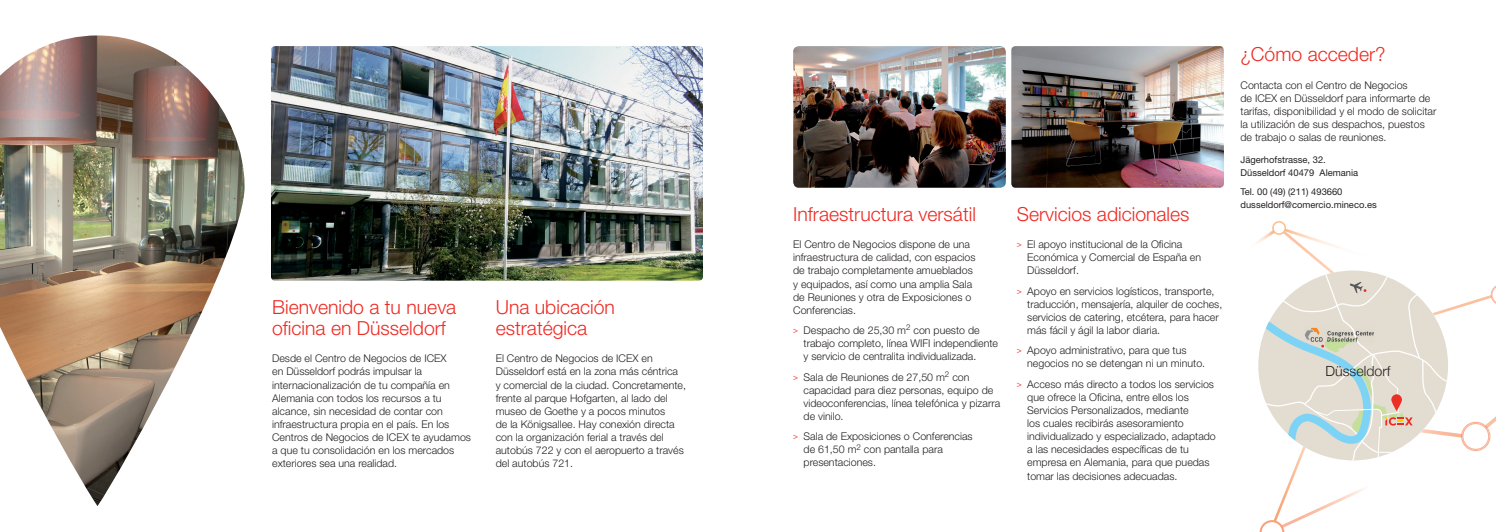
<style>
.page{position:relative;width:1496px;height:532px;background:#fff}
.page>*{position:absolute;margin:0;border:0;box-sizing:border-box;transform-origin:0 0}
.t1{font:300 19.38px/21.2px "Helvetica Neue";color:#ee2a23}
.t2{font:300 14px "Helvetica Neue";color:#231f20}
.t3{font:300 10.62px/13.1px "Helvetica Neue";color:#231f20}
.t4{font:9.38px/13.1px "Helvetica Neue";color:#231f20}
.s1{font-weight:400;font-size:8.25px;color:#ee2a23}
</style>
<div class="page">
<img style="left:0;top:35px;width:244px;height:471px">
<img style="left:271px;top:46px;width:432px;height:234px">
<img style="left:1274px;top:462px;width:90px;height:69px">
<svg style="left:1259px;top:520px;width:25px;height:11px"></svg>
<img style="left:1471px;top:295px;width:19px;height:9px">
<img style="left:1285px;top:229px;width:186px;height:149px">
<svg style="left:1256px;top:231px;width:29px;height:13px"></svg>
<svg style="left:1272px;top:222px;width:13px;height:12px"></svg>
<div style="left:1272px;top:221px;width:13px;height:14px;border:1px solid #fbbe8b;border-radius:50%"></div>
<svg style="left:1490px;top:286px;width:5px;height:17px"></svg>
<img style="left:1447px;top:432px;width:13px;height:5px">
<svg style="left:1460px;top:417px;width:35px;height:34px"></svg>
<svg style="left:1258px;top:270px;width:189px;height:117px"></svg>
<svg style="left:1261px;top:273px;width:186px;height:187px"></svg>
<svg style="left:1391px;top:394px;width:10px;height:17px"></svg>
<img style="left:1011px;top:46px;width:212px;height:142px">
<img style="left:793px;top:46px;width:212px;height:142px">
<h1 class="t1" style="left:272px;top:295px;width:186px">Bienvenido a tu nueva oficina en Düsseldorf</h1>
<p class="t3" style="left:272px;top:351px;width:200px">Desde el Centro de Negocios de ICEX<br>en Düsseldorf podrás impulsar la internacionalización de tu compañía en Alemania con todos los recursos a tu alcance, sin necesidad de contar con infraestructura propia en el país. En los Centros de Negocios de ICEX te ayudamos a que tu consolidación en los mercados exteriores sea una realidad.</p>
<h1 class="t1" style="left:496px;top:295px;width:121px">Una ubicación estratégica</h1>
<p class="t3" style="left:496px;top:351px;width:192px">El Centro de Negocios de ICEX en Düsseldorf está en la zona más céntrica<br>y comercial de la ciudad. Concretamente, frente al parque Hofgarten, al lado del museo de Goethe y a pocos minutos<br>de la Königsallee. Hay conexión directa con la organización ferial a través del autobús 722 y con el aeropuerto a través del autobús 721.</p>
<h1 class="t1" style="left:793px;top:203px;width:184px">Infraestructura versátil</h1>
<p class="t3" style="left:793px;top:237px;width:184px">El Centro de Negocios dispone de una infraestructura de calidad, con espacios de trabajo completamente amueblados y equipados, así como una amplia Sala de Reuniones y otra de Exposiciones o Conferencias.</p>
<p class="t3" style="left:803px;top:323px;width:196px;text-indent:-10px"><span class="s1">&gt;</span> Despacho de 25,30 m<sup>2</sup> con puesto de trabajo completo, línea WIFI independiente y servicio de centralita individualizada.</p>
<p class="t3" style="left:803px;top:370px;width:198px;text-indent:-10px"><span class="s1">&gt;</span> Sala de Reuniones de 27,50 m<sup>2</sup> con capacidad para diez personas, equipo de videoconferencias, línea telefónica y pizarra de vinilo.</p>
<p class="t3" style="left:803px;top:429px;width:171px;text-indent:-10px"><span class="s1">&gt;</span> Sala de Exposiciones o Conferencias de 61,50 m<sup>2</sup> con pantalla para presentaciones.</p>
<h1 class="t1" style="left:1016px;top:203px;width:174px">Servicios adicionales</h1>
<p class="t3" style="left:1027px;top:237px;width:175px;text-indent:-10px"><span class="s1">&gt;</span> El apoyo institucional de la Oficina<br>Económica y Comercial de España en<br>Düsseldorf.</p>
<p class="t3" style="left:1027px;top:284px;width:197px;text-indent:-10px"><span class="s1">&gt;</span> Apoyo en servicios logísticos, transporte, traducción, mensajería, alquiler de coches, servicios de catering, etcétera, para hacer más fácil y ágil la labor diaria.</p>
<p class="t3" style="left:1027px;top:343px;width:179px;text-indent:-10px"><span class="s1">&gt;</span> Apoyo administrativo, para que tus negocios no se detengan ni un minuto.</p>
<p class="t3" style="left:1027px;top:377px;width:190px;text-indent:-10px"><span class="s1">&gt;</span> Acceso más directo a todos los servicios que ofrece la Oficina, entre ellos los Servicios Personalizados, mediante<br>los cuales recibirás asesoramiento individualizado y especializado, adaptado a las necesidades específicas de tu empresa en Alemania, para que puedas tomar las decisiones adecuadas.</p>
<h1 class="t1" style="left:1240px;top:43px;width:147px">¿Cómo acceder?</h1>
<p class="t3" style="left:1240px;top:78px;width:197px">Contacta con el Centro de Negocios<br>de ICEX en Düsseldorf para informarte de tarifas, disponibilidad y el modo de solicitar la utilización de sus despachos, puestos de trabajo o salas de reuniones.</p>
<p class="t4" style="left:1240px;top:153px;width:119px">Jägerhofstrasse, 32.<br>Düsseldorf 40479 Alemania</p>
<p class="t4" style="left:1240px;top:184px;width:138px">Tel. 00 (49) (211) 493660 dusseldorf@comercio.mineco.es</p>
<h2 class="t2" style="left:1325px;top:359px;width:66px">Düsseldorf</h2>
</div>
